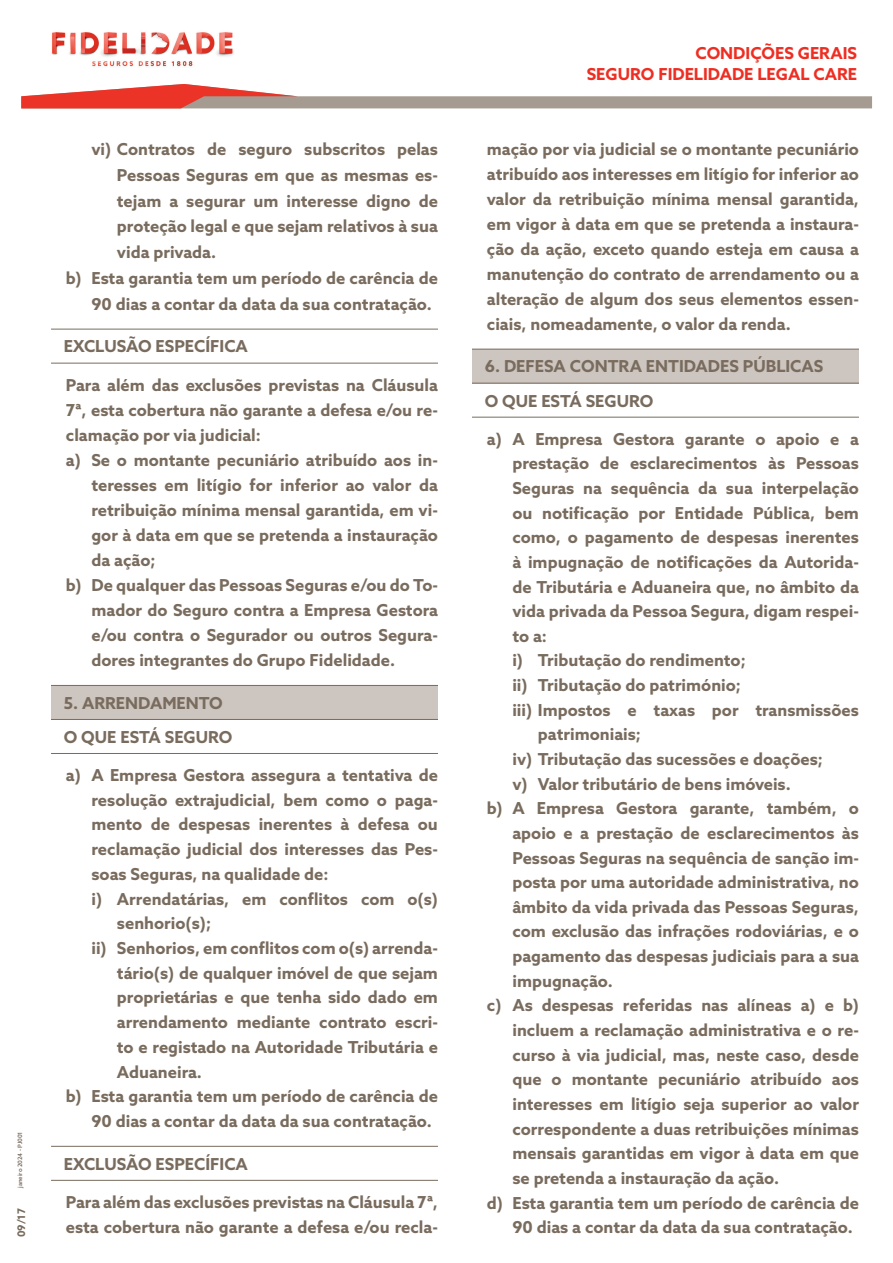
<style>
.page{position:relative;width:893px;height:1263px;background:#fff}
.page>*{position:absolute;margin:0;border:0;box-sizing:border-box;transform-origin:0 0}
.t1{font:700 16.5px/24.9px "Azo Sans";color:#796c5e}
.t2{font:700 16.5px/21px "Azo Sans";color:#ee2e22;text-align:right}
.t3{font:700 10.5px "Azo Sans";color:#796c5e}
.t4{font:500 6px "Azo Sans";color:#796c5e}
</style>
<div class="page">
<svg style="left:21px;top:84px;width:851px;height:24px"></svg>
<img style="left:51px;top:32px;width:183px;height:35px">
<hr style="left:51px;top:363px;width:387px;height:1px;background:#796c5e">
<hr style="left:51px;top:329px;width:387px;height:1px;background:#796c5e">
<div style="left:51px;top:685px;width:387px;height:34px;background:#cdc5bf"></div>
<hr style="left:51px;top:753px;width:387px;height:1px;background:#796c5e">
<hr style="left:51px;top:685px;width:387px;height:1px;background:#796c5e">
<hr style="left:51px;top:719px;width:387px;height:1px;background:#796c5e">
<hr style="left:51px;top:1180px;width:387px;height:1px;background:#796c5e">
<hr style="left:51px;top:1146px;width:387px;height:1px;background:#796c5e">
<div style="left:472px;top:349px;width:387px;height:34px;background:#cdc5bf"></div>
<hr style="left:472px;top:417px;width:387px;height:1px;background:#796c5e">
<hr style="left:472px;top:349px;width:387px;height:1px;background:#796c5e">
<hr style="left:472px;top:383px;width:387px;height:1px;background:#796c5e">
<p class="t4" style="left:16px;top:1188px;width:58px;rotate:-90deg">janeiro 2024 - PJ001</p>
<p class="t3" style="left:14px;top:1237px;width:31px;rotate:-90deg">09/17</p>
<p class="t1" style="left:91px;top:137px;width:348px">vi) Contratos de seguro subscritos pelas</p>
<p class="t1" style="left:117px;top:162px;width:323px">Pessoas Seguras em que as mesmas es-</p>
<p class="t1" style="left:117px;top:188px;width:323px">tejam a segurar um interesse digno de</p>
<p class="t1" style="left:117px;top:214px;width:322px">proteção legal e que sejam relativos à sua</p>
<p class="t1" style="left:117px;top:240px;width:101px">vida privada.</p>
<p class="t1" style="left:66px;top:265px;width:374px">b) Esta garantia tem um período de carência de</p>
<p class="t1" style="left:91px;top:291px;width:342px">90 dias a contar da data da sua contratação.</p>
<p class="t1" style="left:64px;top:334px;width:186px">EXCLUSÃO ESPECÍFICA</p>
<p class="t1" style="left:66px;top:372px;width:374px">Para além das exclusões previstas na Cláusula</p>
<p class="t1" style="left:66px;top:397px;width:374px">7ª, esta cobertura não garante a defesa e/ou re-</p>
<p class="t1" style="left:66px;top:422px;width:196px">clamação por via judicial:</p>
<p class="t1" style="left:66px;top:447px;width:374px">a) Se o montante pecuniário atribuído aos in-</p>
<p class="t1" style="left:91px;top:472px;width:348px">teresses em litígio for inferior ao valor da</p>
<p class="t1" style="left:91px;top:497px;width:348px">retribuição mínima mensal garantida, em vi-</p>
<p class="t1" style="left:91px;top:522px;width:348px">gor à data em que se pretenda a instauração</p>
<p class="t1" style="left:91px;top:547px;width:66px">da ação;</p>
<p class="t1" style="left:66px;top:572px;width:374px">b) De qualquer das Pessoas Seguras e/ou do To-</p>
<p class="t1" style="left:91px;top:597px;width:348px">mador do Seguro contra a Empresa Gestora</p>
<p class="t1" style="left:91px;top:622px;width:348px">e/ou contra o Segurador ou outros Segura-</p>
<p class="t1" style="left:91px;top:647px;width:305px">dores integrantes do Grupo Fidelidade.</p>
<p class="t1" style="left:64px;top:686px;width:170px;line-height:34px">5. ARRENDAMENTO<br>O QUE ESTÁ SEGURO</p>
<p class="t1" style="left:66px;top:762px;width:374px">a) A Empresa Gestora assegura a tentativa de</p>
<p class="t1" style="left:91px;top:787px;width:348px">resolução extrajudicial, bem como o paga-</p>
<p class="t1" style="left:91px;top:812px;width:348px">mento de despesas inerentes à defesa ou</p>
<p class="t1" style="left:91px;top:836px;width:348px">reclamação judicial dos interesses das Pes-</p>
<p class="t1" style="left:91px;top:861px;width:239px">soas Seguras, na qualidade de:</p>
<p class="t1" style="left:91px;top:886px;width:348px">i) Arrendatárias, em conflitos com o(s)</p>
<p class="t1" style="left:117px;top:911px;width:96px">senhorio(s);</p>
<p class="t1" style="left:91px;top:935px;width:348px">ii) Senhorios, em conflitos com o(s) arrenda-</p>
<p class="t1" style="left:117px;top:960px;width:323px">tário(s) de qualquer imóvel de que sejam</p>
<p class="t1" style="left:117px;top:985px;width:323px">proprietárias e que tenha sido dado em</p>
<p class="t1" style="left:117px;top:1009px;width:323px">arrendamento mediante contrato escri-</p>
<p class="t1" style="left:117px;top:1034px;width:323px">to e registado na Autoridade Tributária e</p>
<p class="t1" style="left:117px;top:1059px;width:87px">Aduaneira.</p>
<p class="t1" style="left:66px;top:1083px;width:374px">b) Esta garantia tem um período de carência de</p>
<p class="t1" style="left:91px;top:1108px;width:342px">90 dias a contar da data da sua contratação.</p>
<p class="t1" style="left:64px;top:1151px;width:186px">EXCLUSÃO ESPECÍFICA</p>
<p class="t1" style="left:66px;top:1189px;width:374px">Para além das exclusões previstas na Cláusula 7ª, esta cobertura não garante a defesa e/ou recla-</p>
<p class="t2" style="left:587px;top:42px;width:272px">CONDIÇÕES GERAIS<br>SEGURO FIDELIDADE LEGAL CARE</p>
<p class="t1" style="left:487px;top:137px;width:374px;text-align:justify">mação por via judicial se o montante pecuniário atribuído aos interesses em litígio for inferior ao valor da retribuição mínima mensal garantida, em vigor à data em que se pretenda a instaura&shy;ção da ação, exceto quando esteja em causa a manutenção do contrato de arrendamento ou a alteração de algum dos seus elementos essen&shy;ciais, nomeadamente, o valor da renda.</p>
<p class="t1" style="left:485px;top:349px;width:340px;line-height:34px">6. DEFESA CONTRA ENTIDADES PÚBLICAS<br>O QUE ESTÁ SEGURO</p>
<p class="t1" style="left:487px;top:426px;width:374px">a) A Empresa Gestora garante o apoio e a</p>
<p class="t1" style="left:512px;top:451px;width:348px">prestação de esclarecimentos às Pessoas</p>
<p class="t1" style="left:512px;top:475px;width:348px">Seguras na sequência da sua interpelação</p>
<p class="t1" style="left:512px;top:500px;width:348px">ou notificação por Entidade Pública, bem</p>
<p class="t1" style="left:512px;top:525px;width:348px">como, o pagamento de despesas inerentes</p>
<p class="t1" style="left:512px;top:549px;width:348px">à impugnação de notificações da Autorida-</p>
<p class="t1" style="left:512px;top:574px;width:348px">de Tributária e Aduaneira que, no âmbito da</p>
<p class="t1" style="left:512px;top:598px;width:348px">vida privada da Pessoa Segura, digam respei-</p>
<p class="t1" style="left:512px;top:623px;width:36px">to a:</p>
<p class="t1" style="left:512px;top:648px;width:235px">i) Tributação do rendimento;</p>
<p class="t1" style="left:512px;top:672px;width:230px">ii) Tributação do património;</p>
<p class="t1" style="left:512px;top:697px;width:348px">iii) Impostos e taxas por transmissões</p>
<p class="t1" style="left:538px;top:722px;width:105px">patrimoniais;</p>
<p class="t1" style="left:512px;top:746px;width:312px">iv) Tributação das sucessões e doações;</p>
<p class="t1" style="left:512px;top:771px;width:280px">v) Valor tributário de bens imóveis.</p>
<p class="t1" style="left:487px;top:796px;width:374px">b) A Empresa Gestora garante, também, o</p>
<p class="t1" style="left:512px;top:820px;width:348px">apoio e a prestação de esclarecimentos às</p>
<p class="t1" style="left:512px;top:845px;width:348px">Pessoas Seguras na sequência de sanção im-</p>
<p class="t1" style="left:512px;top:869px;width:348px">posta por uma autoridade administrativa, no</p>
<p class="t1" style="left:512px;top:894px;width:348px">âmbito da vida privada das Pessoas Seguras,</p>
<p class="t1" style="left:512px;top:919px;width:348px">com exclusão das infrações rodoviárias, e o</p>
<p class="t1" style="left:512px;top:943px;width:348px">pagamento das despesas judiciais para a sua</p>
<p class="t1" style="left:512px;top:968px;width:102px">impugnação.</p>
<p class="t1" style="left:487px;top:993px;width:374px">c) As despesas referidas nas alíneas a) e b)</p>
<p class="t1" style="left:512px;top:1017px;width:348px">incluem a reclamação administrativa e o re-</p>
<p class="t1" style="left:512px;top:1042px;width:348px">curso à via judicial, mas, neste caso, desde</p>
<p class="t1" style="left:512px;top:1067px;width:348px">que o montante pecuniário atribuído aos</p>
<p class="t1" style="left:512px;top:1091px;width:348px">interesses em litígio seja superior ao valor</p>
<p class="t1" style="left:512px;top:1116px;width:348px">correspondente a duas retribuições mínimas</p>
<p class="t1" style="left:512px;top:1140px;width:348px">mensais garantidas em vigor à data em que</p>
<p class="t1" style="left:512px;top:1165px;width:268px">se pretenda a instauração da ação.</p>
<p class="t1" style="left:487px;top:1190px;width:374px">d) Esta garantia tem um período de carência de</p>
<p class="t1" style="left:512px;top:1214px;width:342px">90 dias a contar da data da sua contratação.</p>
</div>
